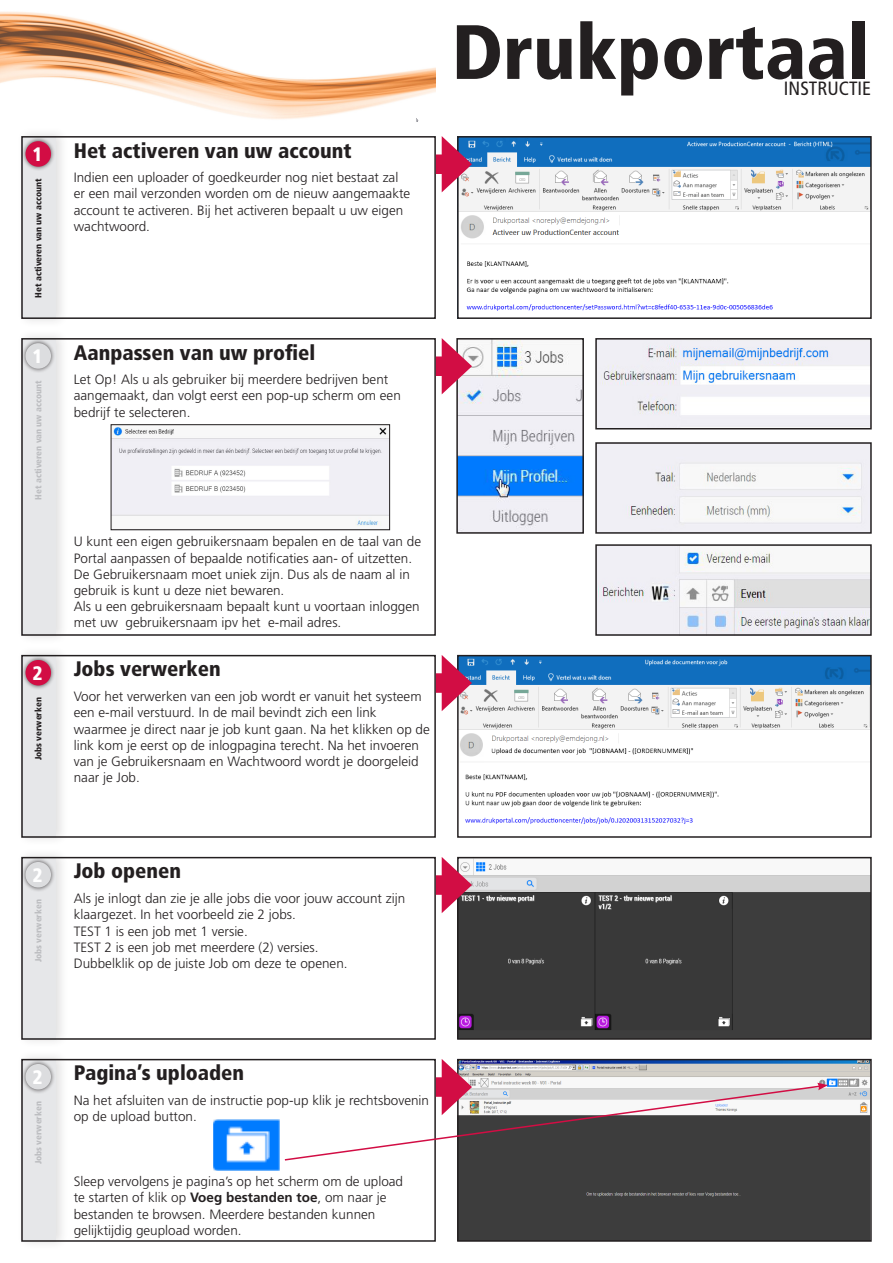
<style>
.page{position:relative;width:893px;height:1263px;background:#fff}
.page>*{position:absolute;margin:0;border:0;box-sizing:border-box;transform-origin:0 0}
.t1{font:900 condensed 76.8px "Frutiger";color:#231f20}
.Kopje{font:900 condensed 21px "Frutiger";color:#231f20}
.t2{font:900 condensed 19.5px "Frutiger";color:#fff}
.t3{font:condensed 19.2px "Frutiger";color:#231f20}
.Plat{font:300 13.5px/16.2px "Frutiger";color:#231f20}
.Kopje-2{font:900 condensed 9px "Frutiger";color:#bcbdc0}
.Kopje-3{font:900 condensed 9px "Frutiger";color:#231f20}
.s1{font-weight:700}
</style>
<div class="page">
<div style="left:17px;top:127px;width:52px;height:201px;background:#231f20;opacity:.14"></div>
<div style="left:21px;top:136px;width:34px;height:183px;background:#e6e7e9"></div>
<img style="left:0;top:11px;width:436px;height:111px">
<div style="left:21px;top:136px;width:415px;height:183px;border:2px solid #231f20"></div>
<div style="left:21px;top:136px;width:35px;height:35px;background:#231f20;opacity:.75"></div>
<div style="left:26px;top:141px;width:25px;height:26px;background:#d20d44;border-radius:50%"></div>
<img style="left:460px;top:139px;width:409px;height:172px">
<div style="left:457px;top:136px;width:415px;height:183px;border:2px solid #231f20"></div>
<div style="left:17px;top:329px;width:52px;height:316px;background:#231f20;opacity:.14"></div>
<div style="left:21px;top:338px;width:34px;height:298px;background:#e6e7e9"></div>
<div style="left:21px;top:338px;width:415px;height:298px;border:2px solid #231f20"></div>
<div style="left:21px;top:338px;width:35px;height:35px;background:#231f20;opacity:.75"></div>
<div style="left:26px;top:343px;width:25px;height:26px;background:#dcdddf;border-radius:50%"></div>
<img style="left:598px;top:341px;width:271px;height:85px">
<div style="left:595px;top:338px;width:277px;height:91px;border:2px solid #231f20"></div>
<img style="left:598px;top:445px;width:271px;height:86px">
<div style="left:595px;top:442px;width:277px;height:92px;border:2px solid #231f20"></div>
<img style="left:598px;top:547px;width:271px;height:86px">
<div style="left:595px;top:544px;width:277px;height:92px;border:2px solid #231f20"></div>
<div style="left:436px;top:154px;width:17px;height:20px;background:#d20d44"></div>
<svg style="left:442px;top:136px;width:30px;height:56px"></svg>
<div style="left:17px;top:646px;width:52px;height:201px;background:#231f20;opacity:.14"></div>
<div style="left:21px;top:655px;width:34px;height:183px;background:#e6e7e9"></div>
<div style="left:21px;top:655px;width:415px;height:183px;border:2px solid #231f20"></div>
<div style="left:21px;top:655px;width:35px;height:35px;background:#231f20;opacity:.75"></div>
<div style="left:26px;top:660px;width:25px;height:25px;background:#d20d44;border-radius:50%"></div>
<img style="left:460px;top:658px;width:409px;height:166px">
<div style="left:457px;top:655px;width:415px;height:183px;border:2px solid #231f20"></div>
<div style="left:436px;top:673px;width:17px;height:20px;background:#d20d44"></div>
<svg style="left:442px;top:655px;width:30px;height:56px"></svg>
<div style="left:17px;top:848px;width:52px;height:201px;background:#231f20;opacity:.14"></div>
<div style="left:21px;top:857px;width:34px;height:183px;background:#e6e7e9"></div>
<div style="left:17px;top:1050px;width:52px;height:201px;background:#231f20;opacity:.14"></div>
<div style="left:21px;top:1059px;width:34px;height:183px;background:#e6e7e9"></div>
<div style="left:21px;top:857px;width:415px;height:183px;border:2px solid #231f20"></div>
<div style="left:21px;top:1059px;width:415px;height:183px;border:2px solid #231f20"></div>
<div style="left:21px;top:857px;width:35px;height:35px;background:#231f20;opacity:.75"></div>
<div style="left:26px;top:862px;width:25px;height:25px;background:#dcdddf;border-radius:50%"></div>
<div style="left:21px;top:1059px;width:35px;height:35px;background:#231f20;opacity:.75"></div>
<div style="left:26px;top:1064px;width:25px;height:25px;background:#dcdddf;border-radius:50%"></div>
<img style="left:460px;top:860px;width:409px;height:177px">
<div style="left:457px;top:857px;width:415px;height:183px;border:2px solid #231f20"></div>
<div style="left:436px;top:875px;width:17px;height:20px;background:#d20d44"></div>
<svg style="left:442px;top:857px;width:30px;height:56px"></svg>
<img style="left:460px;top:1062px;width:409px;height:177px">
<div style="left:457px;top:1059px;width:415px;height:183px;border:2px solid #231f20"></div>
<img style="left:214px;top:1119px;width:66px;height:51px">
<svg style="left:283px;top:1059px;width:545px;height:102px"></svg>
<img style="left:459px;top:341px;width:122px;height:190px">
<div style="left:456px;top:338px;width:128px;height:196px;border:2px solid #231f20"></div>
<div style="left:436px;top:356px;width:17px;height:20px;background:#d20d44"></div>
<svg style="left:442px;top:338px;width:30px;height:56px"></svg>
<img style="left:113px;top:426px;width:275px;height:101px">
<div style="left:111px;top:424px;width:279px;height:106px;border:1px solid #231f20"></div>
<p class="t2" style="left:32px;top:143px;width:12px">1</p>
<p class="Kopje-3" style="left:33px;top:298px;width:121px;rotate:-90deg">Het activeren van uw account</p>
<p class="t2" style="left:32px;top:345px;width:12px">1</p>
<p class="Kopje-2" style="left:33px;top:500px;width:121px;rotate:-90deg">Het activeren van uw account</p>
<p class="t2" style="left:32px;top:661px;width:12px">2</p>
<p class="Kopje-3" style="left:33px;top:760px;width:65px;rotate:-90deg">Jobs verwerken</p>
<p class="t2" style="left:32px;top:863px;width:12px">2</p>
<p class="Kopje-2" style="left:33px;top:962px;width:65px;rotate:-90deg">Jobs verwerken</p>
<p class="Kopje" style="left:74px;top:138px;width:279px">Het activeren van uw account</p>
<p class="Plat" style="left:74px;top:169px;width:338px">Indien een uploader of goedkeurder nog niet bestaat zal er een mail verzonden worden om de nieuw aangemaakte account te activeren. Bij het activeren bepaalt u uw eigen wachtwoord.</p>
<p class="Kopje" style="left:74px;top:340px;width:243px">Aanpassen van uw profiel</p>
<p class="Plat" style="left:74px;top:371px;width:329px">Let Op! Als u als gebruiker bij meerdere bedrijven bent aangemaakt, dan volgt eerst een pop-up scherm om een bedrijf te selecteren.</p>
<p class="t1" style="left:452px;top:6px;width:419px">Drukportaal</p>
<p class="t3" style="left:784px;top:78px;width:89px">INSTRUCTIE</p>
<p class="Plat" style="left:74px;top:533px;width:349px">U kunt een eigen gebruikersnaam bepalen en de taal van de Portal aanpassen of bepaalde notificaties aan- of uitzetten.<br>De Gebruikersnaam moet uniek zijn. Dus als de naam al in gebruik is kunt u deze niet bewaren.</p>
<p class="Plat" style="left:74px;top:598px;width:347px">Als u een gebruikersnaam bepaalt kunt u voortaan inloggen met uw gebruikersnaam ipv het e-mail adres.</p>
<p class="Kopje" style="left:74px;top:656px;width:149px">Jobs verwerken</p>
<p class="Plat" style="left:74px;top:688px;width:358px">Voor het verwerken van een job wordt er vanuit het systeem een e-mail verstuurd. In de mail bevindt zich een link waarmee je direct naar je job kunt gaan. Na het klikken op de link kom je eerst op de inlogpagina terecht. Na het invoeren van je Gebruikersnaam en Wachtwoord wordt je doorgeleid naar je Job.</p>
<p class="Kopje" style="left:74px;top:858px;width:109px">Job openen</p>
<p class="Plat" style="left:74px;top:890px;width:333px">Als je inlogt dan zie je alle jobs die voor jouw account zijn klaargezet. In het voorbeeld zie 2 jobs.</p>
<p class="Plat" style="left:74px;top:923px;width:176px">TEST 1 is een job met 1 versie.</p>
<p class="Plat" style="left:74px;top:939px;width:246px">TEST 2 is een job met meerdere (2) versies.</p>
<p class="Plat" style="left:74px;top:955px;width:275px">Dubbelklik op de juiste Job om deze te openen.</p>
<p class="t2" style="left:32px;top:1065px;width:12px">2</p>
<p class="Kopje-2" style="left:33px;top:1164px;width:65px;rotate:-90deg">Jobs verwerken</p>
<p class="Kopje" style="left:74px;top:1060px;width:172px">Pagina’s uploaden</p>
<p class="Plat" style="left:74px;top:1092px;width:357px">Na het afsluiten van de instructie pop-up klik je rechtsbovenin op de upload button.</p>
<p class="Plat" style="left:74px;top:1173px;width:331px">Sleep vervolgens je pagina’s op het scherm om de upload te starten of klik op <span class="s1">Voeg bestanden toe</span>, om naar je bestanden te browsen. Meerdere bestanden kunnen gelijktijdig geupload worden.</p>
</div>
